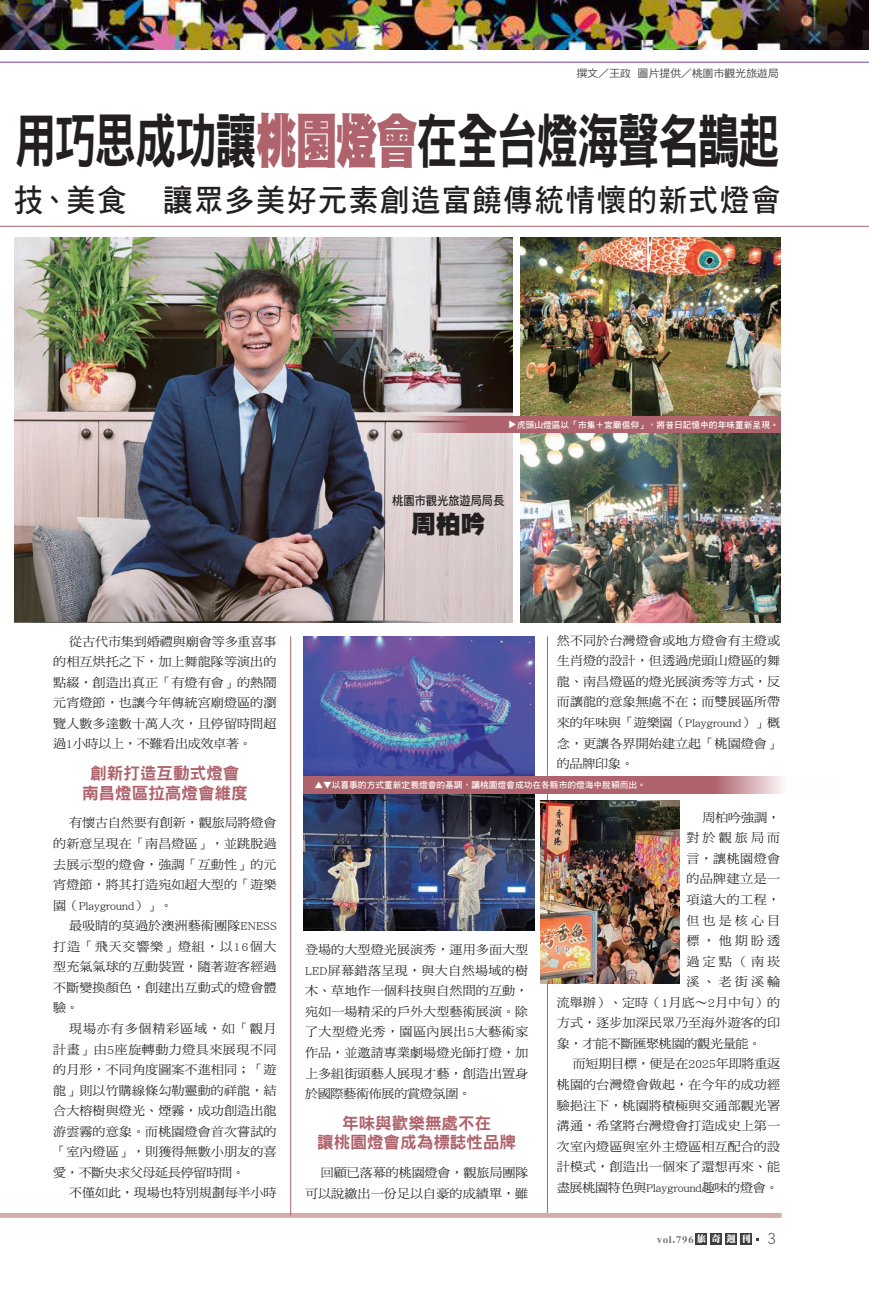
<style>
.page{position:relative;width:869px;height:1294px;background:#fff}
.page>*{position:absolute;margin:0;border:0;box-sizing:border-box;transform-origin:0 0}
.大標{font:59.75px "DF Hei Std W9";letter-spacing:-.04em;color:#231f20;scale:.7 1}
.副標{font:31.12px "DF Hei Std W7";letter-spacing:.045em;color:#231f20;scale:.95 1}
.圖說{font:24.88px "DF Hei Std W12";color:#231f20}
.段標{font:16.62px "DF Hei Std W9";color:#af636c}
.圖說-2{font:12.5px "DF Hei Std W7";color:#231f20;scale:.9 1}
.內文{font:12.38px/20.5px "DF Ming Std W5";letter-spacing:.005em;color:#231f20;text-align:justify;scale:1.05 1}
.內文-2{font:12.38px "DF Ming Std W5";letter-spacing:-.025em;color:#231f20;scale:1.05 1}
.內文-3{font:12.38px "DF Ming Std W5";letter-spacing:.03em;color:#231f20;scale:1.05 1}
.撰文攝影{font:10.62px "DF Hei Std W5";letter-spacing:-.025em;color:#4b4c4d;scale:1.05 1}
.t1{font:9.38px "DF Ya Song GB5 Std W9";letter-spacing:.1em;color:#6c6d70}
.圖說-3{font:8.75px "DF Hei Std W7";color:#fff}
.s1{font-family:"DF Hei Std W12";color:#af636c}
.s2{font-family:"DF Ming Std W12";color:#fff}
.s3{font-family:"DF Hei Std W3";font-size:16.62px;color:#3e3e3f}
</style>
<div class="page">
<div style="left:695px;top:1232px;width:11px;height:12px;background:#3e3e3f"></div>
<div style="left:710px;top:1232px;width:11px;height:12px;background:#3e3e3f"></div>
<div style="left:725px;top:1232px;width:11px;height:12px;background:#3e3e3f"></div>
<div style="left:740px;top:1232px;width:11px;height:12px;background:#3e3e3f"></div>
<hr style="left:0;top:62px;width:868px;height:1px;background:#7e3e98">
<hr style="left:0;top:226px;width:868px;height:1px;background:#af636c">
<img style="left:0;top:0;width:868px;height:50px">
<hr style="left:547px;top:636px;width:1px;height:579px;background:#af636c">
<img style="left:14px;top:237px;width:498px;height:385px">
<img style="left:520px;top:237px;width:260px;height:179px">
<img style="left:520px;top:433px;width:260px;height:189px">
<svg style="left:388px;top:416px;width:392px;height:17px;fill:#af636c"></svg>
<div style="left:0;top:1212px;width:781px;height:5px;background:#d3acac"></div>
<img style="left:303px;top:636px;width:231px;height:140px">
<img style="left:303px;top:794px;width:231px;height:136px">
<svg style="left:303px;top:776px;width:479px;height:18px;fill:#af636c"></svg>
<img style="left:540px;top:800px;width:139px;height:183px">
<hr style="left:290px;top:636px;width:1px;height:579px;background:#af636c">
<p class="撰文攝影" style="left:576px;top:68px;width:194px">撰文／王政 圖片提供／桃園市觀光旅遊局</p>
<p class="大標" style="left:14px;top:108px;width:1094px">用巧思成功讓<span class="s1">桃園燈會</span>在全台燈海聲名鵲起</p>
<p class="副標" style="left:14px;top:183px;width:808px">技、美食 讓眾多美好元素創造富饒傳統情懷的新式燈會</p>
<p class="圖說-3" style="left:517px;top:420px;width:10px;rotate:90deg">▲</p>
<p class="圖說-3" style="left:516px;top:420px;width:263px">虎頭山燈區以「市集＋宮廟信仰」，將昔日記憶中的年味重新呈現。</p>
<p class="圖說-2" style="left:392px;top:493px;width:126px">桃園市觀光旅遊局局長</p>
<p class="圖說" style="left:411px;top:510px;width:76px">周柏吟</p>
<p class="內文" style="left:53px;top:630px;width:214px;text-indent:16px">從古代市集到婚禮與廟會等多重喜事的相互烘托之下，加上舞龍隊等演出的點綴，創造出真正「有燈有會」的熱鬧元宵燈節，也讓今年傳統宮廟燈區的瀏覽人數多達數十萬人次，且停留時間超過1小時以上，不難看出成效卓著。</p>
<p class="段標" style="left:90px;top:764px;width:151px">創新打造互動式燈會</p>
<p class="段標" style="left:82px;top:783px;width:167px">南昌燈區拉高燈會維度</p>
<p class="內文" style="left:53px;top:812px;width:214px;text-indent:16px">有懷古自然要有創新，觀旅局將燈會的新意呈現在「南昌燈區」，並跳脫過去展示型的燈會，強調「互動性」的元宵燈節，將其打造宛如超大型的「遊樂園（Playground）」。</p>
<p class="內文" style="left:53px;top:915px;width:214px;text-indent:16px">最吸睛的莫過於澳洲藝術團隊ENESS打造「飛天交響樂」燈組，以16個大型充氣氣球的互動裝置，隨著遊客經過不斷變換顏色，創建出互動式的燈會體驗。</p>
<p class="內文" style="left:53px;top:1018px;width:214px;text-indent:16px">現場亦有多個精彩區域，如「觀月計畫」由5座旋轉動力燈具來展現不同的月形，不同角度圖案不進相同；「遊龍」則以竹購線條勾勒靈動的祥龍，結合大榕樹與燈光、煙霧，成功創造出龍游雲霧的意象。而桃園燈會首次嘗試的「室內燈區」，則獲得無數小朋友的喜愛，不斷央求父母延長停留時間。</p>
<p class="內文" style="left:69px;top:1182px;width:199px">不僅如此，現場也特別規劃每半小時</p>
<p class="內文" style="left:556px;top:629px;width:214px">然不同於台灣燈會或地方燈會有主燈或生肖燈的設計，但透過虎頭山燈區的舞龍、南昌燈區的燈光展演秀等方式，反而讓龍的意象無處不在；而雙展區所帶來的年味與「遊樂園（Playground）」概念，更讓各界開始建立起「桃園燈會」的品牌印象。</p>
<p class="圖說-3" style="left:314px;top:780px;width:10px">▲</p>
<p class="圖說-3" style="left:331px;top:789px;width:10px;rotate:-180deg">▲</p>
<p class="圖說-3" style="left:331px;top:780px;width:315px">以喜事的方式重新定義燈會的基調，讓桃園燈會成功在各縣市的燈海中脫穎而出。</p>
<p class="內文" style="left:305px;top:939px;width:214px">登場的大型燈光展演秀，運用多面大型LED屏幕錯落呈現，與大自然場域的樹木、草地作一個科技與自然間的互動，宛如一場精采的戶外大型藝術展演。除了大型燈光秀，園區內展出5大藝術家作品，並邀請專業劇場燈光師打燈，加上多組街頭藝人展現才藝，創造出置身於國際藝術佈展的賞燈氛圍。</p>
<p class="段標" style="left:342px;top:1113px;width:151px">年味與歡樂無處不在</p>
<p class="段標" style="left:317px;top:1133px;width:200px">讓桃園燈會成為標誌性品牌</p>
<p class="內文" style="left:305px;top:1162px;width:214px;text-align:right">回顧已落幕的桃園燈會，觀旅局團隊可以說繳出一份足以自豪的成績單，雖</p>
<p class="內文" style="left:702px;top:806px;width:76px">周柏吟強調，</p>
<p class="內文" style="left:686px;top:827px;width:91px">對於觀旅局而</p>
<p class="內文" style="left:686px;top:848px;width:91px">言，讓桃園燈會</p>
<p class="內文-3" style="left:686px;top:872px;width:91px">的品牌建立是一</p>
<p class="內文" style="left:686px;top:889px;width:91px">項遠大的工程，</p>
<p class="內文" style="left:686px;top:909px;width:91px">但也是核心目</p>
<p class="內文" style="left:686px;top:930px;width:91px">標，他期盼透</p>
<p class="內文" style="left:686px;top:950px;width:91px">過定點（南崁</p>
<p class="內文" style="left:686px;top:971px;width:91px">溪、老街溪輪</p>
<p class="內文" style="left:556px;top:991px;width:214px">流舉辦）、定時（1月底～2月中旬）的</p>
<p class="內文" style="left:556px;top:1012px;width:214px">方式，逐步加深民眾乃至海外遊客的印</p>
<p class="內文-2" style="left:556px;top:1036px;width:196px">象，才能不斷匯聚桃園的觀光量能。</p>
<p class="內文" style="left:556px;top:1053px;width:214px;text-indent:16px">而短期目標，便是在2025年即將重返桃園的台灣燈會做起，在今年的成功經驗挹注下，桃園將積極與交通部觀光署溝通，希望將台灣燈會打造成史上第一次室內燈區與室外主燈區相互配合的設計模式，創造出一個來了還想再來、能盡展桃園特色與Playground趣味的燈會。</p>
<p class="t1" style="left:657px;top:1234px;width:120px">vol.796 <span class="s2">旅奇週刊</span> <span class="s3">3</span></p>
</div>
